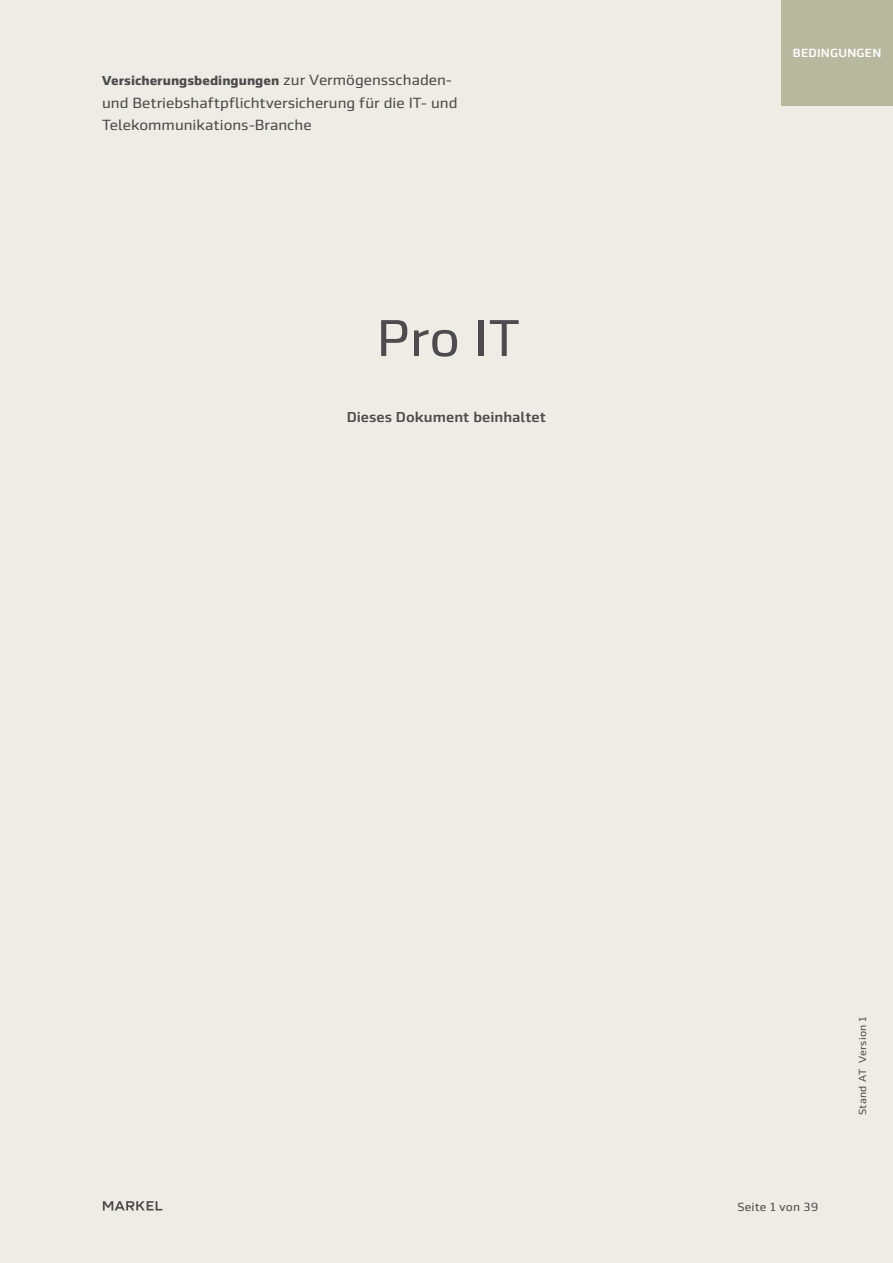
<style>
.page{position:relative;width:893px;height:1263px;background:#eeede5}
.page>*{position:absolute;margin:0;border:0;box-sizing:border-box;transform-origin:0 0}
.t1{font:52.5px "Markel Sans";color:#4d4b4d}
.t2{font:15px/22.5px "Markel Sans";color:#4d4b4d}
.t3{font:500 14.7px "Markel Sans";color:#4d4b4d}
.t4{font:700 13.2px "Markel Sans";color:#4d4b4d}
.t5{font:500 12px "Markel Sans";letter-spacing:.02em;color:#fff}
.t6{font:12px "Markel Sans";letter-spacing:.01em;color:#4d4b4d}
.t7{font:10.5px "Markel Sans";letter-spacing:.02em;color:#4d4b4d}
.s1{font-weight:400;font-size:15px}
</style>
<div class="page">
<div style="left:781px;top:0;width:112px;height:105px;background:#b7b99f"></div>
<svg style="left:103px;top:1201px;width:59px;height:9px"></svg>
<p class="t4" style="left:102px;top:73px;width:352px">Versicherungsbedingungen <span class="s1">zur Vermögensschaden-</span></p>
<p class="t2" style="left:102px;top:91px;width:357px">und Betriebshaftpflichtversicherung für die IT- und<br>Telekommunikations-Branche</p>
<h1 class="t1" style="left:377px;top:309px;width:145px">Pro IT</h1>
<p class="t3" style="left:347px;top:408px;width:201px">Dieses Dokument beinhaltet</p>
<p class="t5" style="left:793px;top:46px;width:90px">BEDINGUNGEN</p>
<p class="t6" style="left:737px;top:1200px;width:83px">Seite 1 von 39</p>
<p class="t7" style="left:857px;top:1115px;width:100px;rotate:-90deg">Stand AT Version 1</p>
</div>
